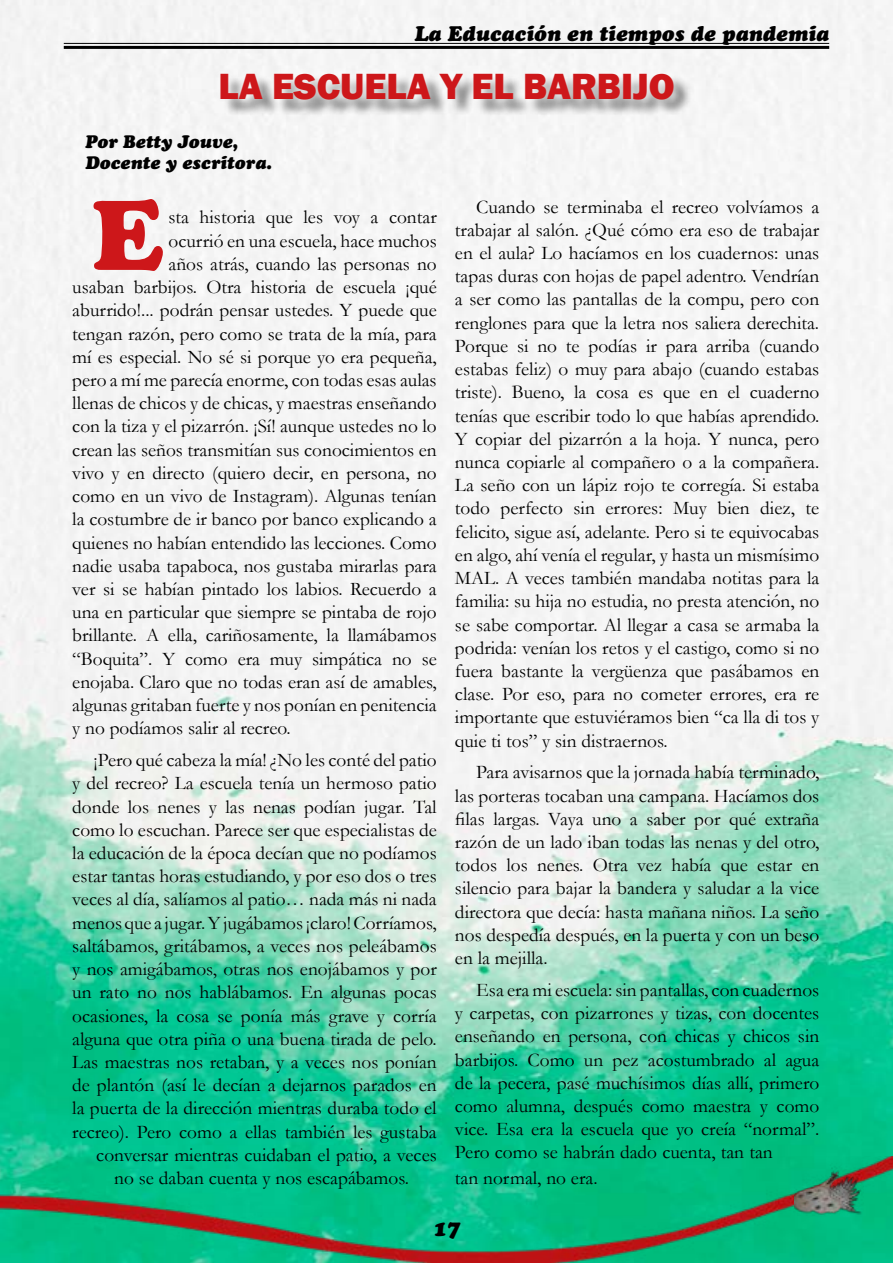
<style>
.page{position:relative;width:893px;height:1263px;background:#fff}
.page>*{position:absolute;margin:0;border:0;box-sizing:border-box;transform-origin:0 0}
.t1{font:98.4px "Cooper Black Std";color:#cd171a}
.t2{font:800 37.5px "Franklin Gothic";color:#cd171a}
.t3{font:italic 22.5px "Cooper Black Std";color:#000}
.t4{font:italic 21px "Cooper Black Std";color:#000}
.t5{font:19.35px/23.2px "Garamond";color:#000;text-align:justify}
.t6{font:italic 18px/21.6px "Cooper Black Std";color:#000}
</style>
<div class="page">
<img style="left:0;top:0;width:893px;height:1157px">
<img style="left:0;top:1157px;width:893px;height:106px">
<hr style="left:64px;top:43px;width:765px;height:1px;background:#000">
<hr style="left:64px;top:46px;width:765px;height:3px;background:#000">
<img style="left:794px;top:1163px;width:70px;height:52px">
<div style="left:222px;top:74px;width:470px;height:43px;background:#000;opacity:.5"></div>
<div style="left:210px;top:63px;width:473px;height:47px;background:#fff;opacity:.75"></div>
<p class="t4" style="left:414px;top:21px;width:416px">La Educación en tiempos de pandemia</p>
<h2 class="t2" style="left:219px;top:62px;width:457px">LA ESCUELA Y EL BARBIJO</h2>
<p class="t6" style="left:85px;top:130px;width:188px">Por Betty Jouve,<br>Docente y escritora.</p>
<h1 class="t1" style="left:92px;top:176px;width:73px">E</h1>
<p class="t5" style="left:168px;top:205px;width:270px">sta historia que les voy a contar</p>
<p class="t5" style="left:168px;top:228px;width:270px">ocurrió en una escuela, hace muchos</p>
<p class="t5" style="left:168px;top:252px;width:270px">años atrás, cuando las personas no</p>
<p class="t5" style="left:72px;top:275px;width:366px">usaban barbijos. Otra historia de escuela ¡qué</p>
<p class="t5" style="left:72px;top:298px;width:366px">aburrido!... podrán pensar ustedes. Y puede que</p>
<p class="t5" style="left:72px;top:321px;width:366px">tengan razón, pero como se trata de la mía, para</p>
<p class="t5" style="left:72px;top:345px;width:366px">mí es especial. No sé si porque yo era pequeña,</p>
<p class="t5" style="left:72px;top:368px;width:366px">pero a mí me parecía enorme, con todas esas aulas</p>
<p class="t5" style="left:72px;top:391px;width:366px">llenas de chicos y de chicas, y maestras enseñando</p>
<p class="t5" style="left:72px;top:414px;width:366px">con la tiza y el pizarrón. ¡Sí! aunque ustedes no lo</p>
<p class="t5" style="left:72px;top:437px;width:366px">crean las seños transmitían sus conocimientos en</p>
<p class="t5" style="left:72px;top:461px;width:366px">vivo y en directo (quiero decir, en persona, no</p>
<p class="t5" style="left:72px;top:484px;width:366px">como en un vivo de Instagram). Algunas tenían</p>
<p class="t5" style="left:72px;top:507px;width:366px">la costumbre de ir banco por banco explicando a</p>
<p class="t5" style="left:72px;top:530px;width:366px">quienes no habían entendido las lecciones. Como</p>
<p class="t5" style="left:72px;top:554px;width:366px">nadie usaba tapaboca, nos gustaba mirarlas para</p>
<p class="t5" style="left:72px;top:577px;width:366px">ver si se habían pintado los labios. Recuerdo a</p>
<p class="t5" style="left:72px;top:600px;width:366px">una en particular que siempre se pintaba de rojo</p>
<p class="t5" style="left:72px;top:623px;width:366px">brillante. A ella, cariñosamente, la llamábamos</p>
<p class="t5" style="left:72px;top:646px;width:366px">“Boquita”. Y como era muy simpática no se</p>
<p class="t5" style="left:72px;top:670px;width:366px">enojaba. Claro que no todas eran así de amables,</p>
<p class="t5" style="left:72px;top:693px;width:366px">algunas gritaban fuerte y nos ponían en penitencia</p>
<p class="t5" style="left:72px;top:716px;width:220px">y no podíamos salir al recreo.</p>
<p class="t5" style="left:94px;top:748px;width:345px">¡Pero qué cabeza la mía! ¿No les conté del patio</p>
<p class="t5" style="left:72px;top:771px;width:366px">y del recreo? La escuela tenía un hermoso patio</p>
<p class="t5" style="left:72px;top:794px;width:366px">donde los nenes y las nenas podían jugar. Tal</p>
<p class="t5" style="left:72px;top:817px;width:366px">como lo escuchan. Parece ser que especialistas de</p>
<p class="t5" style="left:72px;top:841px;width:366px">la educación de la época decían que no podíamos</p>
<p class="t5" style="left:72px;top:864px;width:366px">estar tantas horas estudiando, y por eso dos o tres</p>
<p class="t5" style="left:72px;top:887px;width:366px">veces al día, salíamos al patio… nada más ni nada</p>
<p class="t5" style="left:72px;top:910px;width:366px">menos que a jugar. Y jugábamos ¡claro! Corríamos,</p>
<p class="t5" style="left:72px;top:934px;width:366px">saltábamos, gritábamos, a veces nos peleábamos</p>
<p class="t5" style="left:72px;top:957px;width:366px">y nos amigábamos, otras nos enojábamos y por</p>
<p class="t5" style="left:72px;top:980px;width:366px">un rato no nos hablábamos. En algunas pocas</p>
<p class="t5" style="left:72px;top:1003px;width:366px">ocasiones, la cosa se ponía más grave y corría</p>
<p class="t5" style="left:72px;top:1026px;width:366px">alguna que otra piña o una buena tirada de pelo.</p>
<p class="t5" style="left:72px;top:1050px;width:366px">Las maestras nos retaban, y a veces nos ponían</p>
<p class="t5" style="left:72px;top:1073px;width:366px">de plantón (así le decían a dejarnos parados en</p>
<p class="t5" style="left:72px;top:1096px;width:366px">la puerta de la dirección mientras duraba todo el</p>
<p class="t5" style="left:72px;top:1119px;width:366px">recreo). Pero como a ellas también les gustaba</p>
<p class="t5" style="left:96px;top:1143px;width:342px">conversar mientras cuidaban el patio, a veces</p>
<p class="t5" style="left:114px;top:1166px;width:296px">no se daban cuenta y nos escapábamos.</p>
<p class="t5" style="left:455px;top:194px;width:366px;text-indent:21px">Cuando se terminaba el recreo volvíamos a trabajar al salón. ¿Qué cómo era eso de trabajar en el aula? Lo hacíamos en los cuadernos: unas tapas duras con hojas de papel adentro. Vendrían a ser como las pantallas de la compu, pero con renglones para que la letra nos saliera derechita.<br>Porque si no te podías ir para arriba (cuando estabas feliz) o muy para abajo (cuando estabas triste). Bueno, la cosa es que en el cuaderno tenías que escribir todo lo que habías aprendido.<br>Y copiar del pizarrón a la hoja. Y nunca, pero nunca copiarle al compañero o a la compañera.<br>La seño con un lápiz rojo te corregía. Si estaba todo perfecto sin errores: Muy bien diez, te felicito, sigue así, adelante. Pero si te equivocabas en algo, ahí venía el regular, y hasta un mismísimo MAL. A veces también mandaba notitas para la familia: su hija no estudia, no presta atención, no se sabe comportar. Al llegar a casa se armaba la podrida: venían los retos y el castigo, como si no fuera bastante la vergüenza que pasábamos en clase. Por eso, para no cometer errores, era re importante que estuviéramos bien “ca lla di tos y quie ti tos” y sin distraernos.</p>
<p class="t5" style="left:455px;top:760px;width:366px;text-indent:21px">Para avisarnos que la jornada había terminado, las porteras tocaban una campana. Hacíamos dos filas largas. Vaya uno a saber por qué extraña razón de un lado iban todas las nenas y del otro, todos los nenes. Otra vez había que estar en silencio para bajar la bandera y saludar a la vice directora que decía: hasta mañana niños. La seño nos despedía después, en la puerta y con un beso en la mejilla.</p>
<p class="t5" style="left:455px;top:978px;width:366px;text-indent:21px">Esa era mi escuela: sin pantallas, con cuadernos y carpetas, con pizarrones y tizas, con docentes enseñando en persona, con chicas y chicos sin barbijos. Como un pez acostumbrado al agua de la pecera, pasé muchísimos días allí, primero como alumna, después como maestra y como vice. Esa era la escuela que yo creía “normal”.<br>Pero como se habrán dado cuenta, tan tan</p>
<p class="t5" style="left:455px;top:1165px;width:144px">tan normal, no era.</p>
<p class="t3" style="left:433px;top:1214px;width:28px">17</p>
</div>
